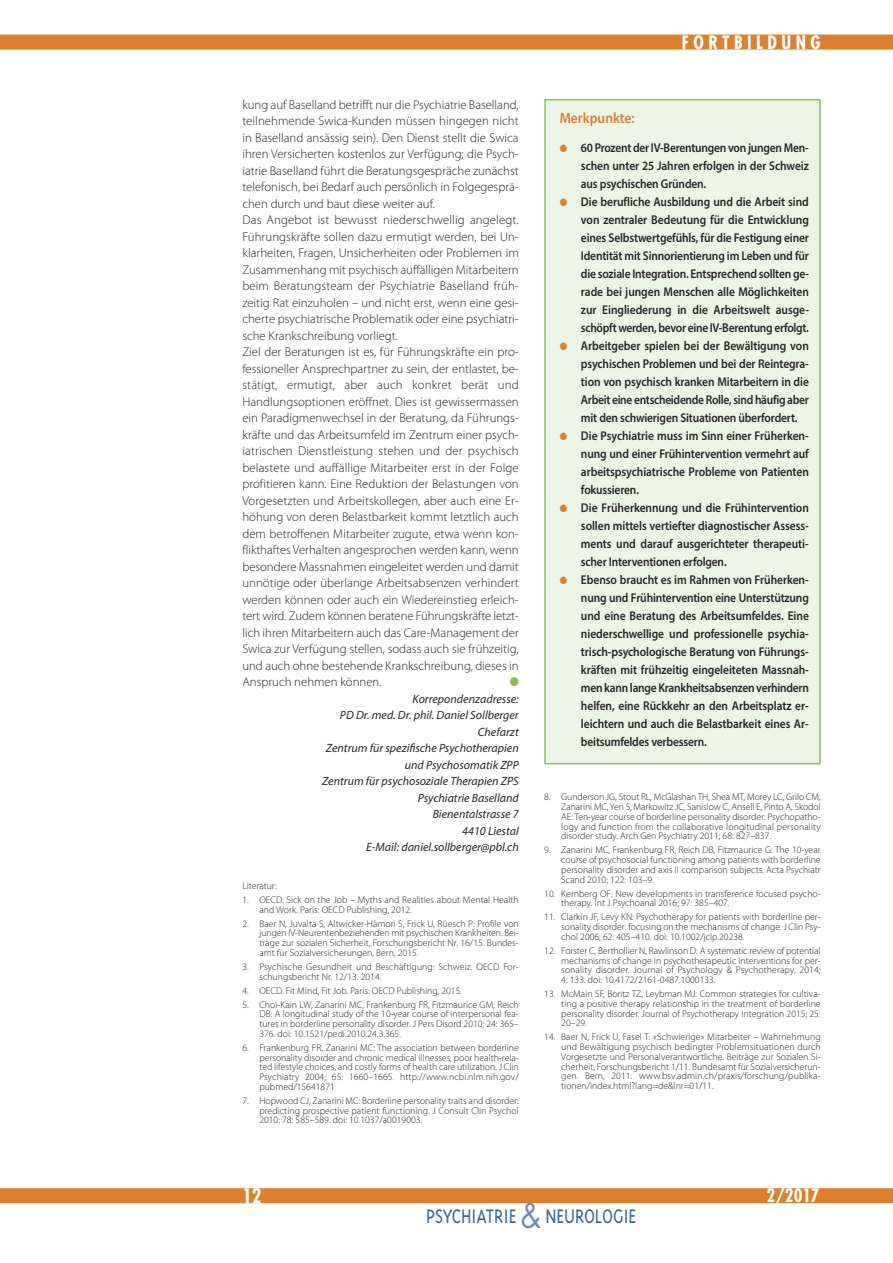
<style>
.page{position:relative;width:893px;height:1263px;background:#fff}
.page>*{position:absolute;margin:0;border:0;box-sizing:border-box;transform-origin:0 0}
.t1{font:300 22.5px "Triplex";color:#3b648e;scale:.88 1}
.t2{font:700 condensed 19.5px "Futura";color:#fff}
.t3{font:700 condensed 18px "Futura";letter-spacing:.25em;color:#fff}
.t4{font:600 15px "Myriad Pro";color:#dc7f2f;scale:.9 1}
.t5{font:300 12.75px/16.5px "Myriad Pro";color:#272627}
.t6{font:600 12.75px/18px "Myriad Pro";letter-spacing:-.015em;color:#272627;text-align:justify;scale:.9 1}
.t7{font:12.75px "Zapf Dingbats";color:#8abf5f;scale:.9 1}
.t8{font:italic 12px/16.5px "Myriad Pro";color:#272627;text-align:right}
.t9{font:300 9.75px/9.8px "Myriad Pro";color:#272627;text-align:justify}
.s1{color:#dc7f2f}
.s2{font-family:"Futura";font-weight:400;font-size:33px;color:#6f8dac}
</style>
<div class="page">
<div style="left:0;top:1188px;width:893px;height:15px;background:#dc7f2f"></div>
<div style="left:0;top:35px;width:893px;height:15px;background:#dc7f2f"></div>
<div style="left:546px;top:100px;width:273px;height:663px;background:#edf5e7"></div>
<div style="left:544px;top:99px;width:277px;height:665px;border:2px solid #8abf5f"></div>
<p class="t5" style="left:242px;top:97px;width:278px">kung auf Baselland betrifft nur die Psychiatrie Baselland, teilnehmende Swica-Kunden müssen hingegen nicht in Baselland ansässig sein). Den Dienst stellt die Swica ihren Versicherten kostenlos zur Verfügung; die Psych&shy;iatrie Baselland führt die Beratungsgespräche zunächst telefonisch, bei Bedarf auch persönlich in Folgegesprä&shy;chen durch und baut diese weiter auf.<br>Das Angebot ist bewusst niederschwellig angelegt.<br>Führungskräfte sollen dazu ermutigt werden, bei Un&shy;klarheiten, Fragen, Unsicherheiten oder Problemen im Zusammenhang mit psychisch auffälligen Mitarbeitern beim Beratungsteam der Psychiatrie Baselland früh&shy;zeitig Rat einzuholen – und nicht erst, wenn eine gesi&shy;cherte psychiatrische Problematik oder eine psychiatri&shy;sche Krankschreibung vorliegt.<br>Ziel der Beratungen ist es, für Führungskräfte ein pro&shy;fessioneller Ansprechpartner zu sein, der entlastet, be&shy;stätigt, ermutigt, aber auch konkret berät und Handlungsoptionen eröffnet. Dies ist gewissermassen ein Paradigmenwechsel in der Beratung, da Führungs&shy;kräfte und das Arbeitsumfeld im Zentrum einer psych&shy;iatrischen Dienstleistung stehen und der psychisch belastete und auffällige Mitarbeiter erst in der Folge profitieren kann. Eine Reduktion der Belastungen von Vorgesetzten und Arbeitskollegen, aber auch eine Er&shy;höhung von deren Belastbarkeit kommt letztlich auch dem betroffenen Mitarbeiter zugute, etwa wenn kon&shy;flikthaftes Verhalten angesprochen werden kann, wenn besondere Massnahmen eingeleitet werden und damit unnötige oder überlange Arbeitsabsenzen verhindert werden können oder auch ein Wiedereinstieg erleich&shy;tert wird. Zudem können beratene Führungskräfte letzt&shy;lich ihren Mitarbeitern auch das Care-Management der Swica zur Verfügung stellen, sodass auch sie frühzeitig, und auch ohne bestehende Krankschreibung, dieses in Anspruch nehmen können.</p>
<h3 class="t7" style="left:510px;top:674px;width:12px">●</h3>
<p class="t8" style="left:322px;top:691px;width:198px">Korrepondenzadresse:<br>PD Dr. med. Dr. phil. Daniel Sollberger<br>Chefarzt<br>Zentrum für spezifische Psychotherapien und Psychosomatik ZPP<br>Zentrum für psychosoziale Therapien ZPS<br>Psychiatrie Baselland<br>Bienentalstrasse 7<br>4410 Liestal<br>E-Mail: daniel.sollberger@pbl.ch</p>
<p class="t9" style="left:242px;top:881px;width:36px">Literatur:</p>
<p class="t9" style="left:259px;top:895px;width:261px;text-indent:-17px">1. OECD. Sick on the Job – Myths and Realities about Mental Health and Work. Paris: OECD Publishing, 2012.</p>
<p class="t9" style="left:259px;top:919px;width:261px;text-indent:-17px">2. Baer N, Juvalta S, Altwicker-Hàmori S, Frick U, Rüesch P: Profile von jungen IV-Neurentenbeziehenden mit psychischen Krankheiten. Bei&shy;träge zur sozialen Sicherheit, Forschungsbericht Nr. 16/15. Bundes&shy;amt für Sozialversicherungen, Bern, 2015.</p>
<p class="t9" style="left:259px;top:962px;width:261px;text-indent:-17px">3. Psychische Gesundheit und Beschäftigung: Schweiz. OECD For&shy;schungsbericht Nr. 12/13. 2014.</p>
<p class="t9" style="left:242px;top:986px;width:221px">4. OECD. Fit Mind, Fit Job. Paris: OECD Publishing, 2015.</p>
<p class="t9" style="left:259px;top:1000px;width:261px;text-indent:-17px">5. Choi-Kain LW, Zanarini MC, Frankenburg FR, Fitzmaurice GM, Reich DB: A longitudinal study of the 10-year course of interpersonal fea&shy;tures in borderline personality disorder. J Pers Disord 2010; 24: 365– 376. doi: 10.1521/pedi.2010.24.3.365.</p>
<p class="t9" style="left:259px;top:1043px;width:261px;text-indent:-17px">6. Frankenburg FR, Zanarini MC: The association between borderline personality disorder and chronic medical illnesses, poor health-rela&shy;ted lifestyle choices, and costly forms of health care utilization. J Clin Psychiatry 2004; 65: 1660–1665. http://www.ncbi.nlm.nih.gov/ pubmed/15641871</p>
<p class="t9" style="left:259px;top:1096px;width:261px;text-indent:-17px">7. Hopwood CJ, Zanarini MC: Borderline personality traits and disorder: predicting prospective patient functioning. J Consult Clin Psychol 2010: 78: 585–589. doi: 10.1037/a0019003.</p>
<h3 class="t3" style="left:682px;top:34px;width:140px">FORTBILDUNG</h3>
<h3 class="t4" style="left:560px;top:112px;width:85px">Merkpunkte:</h3>
<h3 class="t6" style="left:581px;top:140px;width:255px;text-indent:-21px"><span class="s1">●</span> 60 Prozent der IV-Berentungen von jungen Men&shy;schen unter 25 Jahren erfolgen in der Schweiz aus psychischen Gründen.</h3>
<p class="t6" style="left:581px;top:194px;width:255px;text-indent:-21px"><span class="s1">●</span> Die berufliche Ausbildung und die Arbeit sind von zentraler Bedeutung für die Entwicklung eines Selbstwertgefühls, für die Festigung einer Identität mit Sinnorientierung im Leben und für die soziale Integration. Entsprechend sollten ge&shy;rade bei jungen Menschen alle Möglichkeiten zur Eingliederung in die Arbeitswelt ausge&shy;schöpft werden, bevor eine IV-Berentung erfolgt.</p>
<p class="t6" style="left:581px;top:338px;width:255px;text-indent:-21px"><span class="s1">●</span> Arbeitgeber spielen bei der Bewältigung von psychischen Problemen und bei der Reintegra&shy;tion von psychisch kranken Mitarbeitern in die Arbeit eine entscheidende Rolle, sind häufig aber mit den schwierigen Situationen überfordert.</p>
<h3 class="t6" style="left:581px;top:428px;width:255px;text-indent:-21px"><span class="s1">●</span> Die Psychiatrie muss im Sinn einer Früherken&shy;nung und einer Frühintervention vermehrt auf arbeitspsychiatrische Probleme von Patienten fokussieren.</h3>
<h3 class="t6" style="left:581px;top:500px;width:255px;text-indent:-21px"><span class="s1">●</span> Die Früherkennung und die Frühintervention sollen mittels vertiefter diagnostischer Assess&shy;ments und darauf ausgerichteter therapeuti&shy;scher Interventionen erfolgen.</h3>
<p class="t6" style="left:581px;top:572px;width:255px;text-indent:-21px"><span class="s1">●</span> Ebenso braucht es im Rahmen von Früherken&shy;nung und Frühintervention eine Unterstützung und eine Beratung des Arbeitsumfeldes. Eine niederschwellige und professionelle psychia&shy;trisch-psychologische Beratung von Führungs&shy;kräften mit frühzeitig eingeleiteten Massnah&shy;men kann lange Krankheitsabsenzen verhindern helfen, eine Rückkehr an den Arbeitsplatz er&shy;leichtern und auch die Belastbarkeit eines Ar&shy;beitsumfeldes verbessern.</p>
<p class="t9" style="left:561px;top:793px;width:261px;text-indent:-17px">8. Gunderson JG, Stout RL, McGlashan TH, Shea MT, Morey LC, Grilo CM, Zanarini MC, Yen S, Markowitz JC, Sanislow C, Ansell E, Pinto A, Skodol AE: Ten-year course of borderline personality disorder: Psychopatho&shy;logy and function from the collaborative longitudinal personality disorder study. Arch Gen Psychiatry 2011; 68: 827–837.</p>
<p class="t9" style="left:561px;top:846px;width:261px;text-indent:-17px">9. Zanarini MC, Frankenburg FR, Reich DB, Fitzmaurice G: The 10-year course of psychosocial functioning among patients with borderline personality disorder and axis II comparison subjects. Acta Psychiatr Scand 2010; 122: 103–9.</p>
<p class="t9" style="left:561px;top:889px;width:261px;text-indent:-17px">10. Kernberg OF: New developments in transference focused psycho&shy;therapy. Int J Psychoanal 2016; 97: 385–407.</p>
<p class="t9" style="left:561px;top:913px;width:261px;text-indent:-17px">11. Clarkin JF, Levy KN: Psychotherapy for patients with borderline per&shy;sonality disorder: focusing on the mechanisms of change. J Clin Psy&shy;chol 2006; 62: 405–410. doi: 10.1002/jclp.20238.</p>
<p class="t9" style="left:561px;top:946px;width:261px;text-indent:-17px">12. Forster C, Berthollier N, Rawlinson D: A systematic review of potential mechanisms of change in psychotherapeutic interventions for per&shy;sonality disorder. Journal of Psychology &amp; Psychotherapy, 2014; 4: 133. doi: 10.4172/2161-0487.1000133.</p>
<p class="t9" style="left:561px;top:990px;width:261px;text-indent:-17px">13. McMain SF, Boritz TZ, Leybman MJ: Common strategies for cultiva&shy;ting a positive therapy relationship in the treatment of borderline personality disorder. Journal of Psychotherapy Integration 2015; 25:<br>20–29.</p>
<p class="t9" style="left:561px;top:1033px;width:261px;text-indent:-17px">14. Baer N, Frick U, Fasel T: «Schwierige» Mitarbeiter – Wahrnehmung und Bewältigung psychisch bedingter Problemsituationen durch Vorgesetzte und Personalverantwortliche. Beiträge zur Sozialen Si&shy;cherheit, Forschungsbericht 1/11. Bundesamt für Sozialversicherun&shy;gen. Bern, 2011. www.bsv.admin.ch/praxis/forschung/publika&shy;tionen/index.html?lang=de&amp;lnr=01/11.</p>
<h2 class="t2" style="left:242px;top:1187px;width:21px">12</h2>
<h1 class="t1" style="left:426px;top:1202px;width:240px">PSYCHIATRIE <span class="s2">&amp;</span> NEUROLOGIE</h1>
<h3 class="t3" style="left:766px;top:1188px;width:55px">2/2017</h3>
</div>
